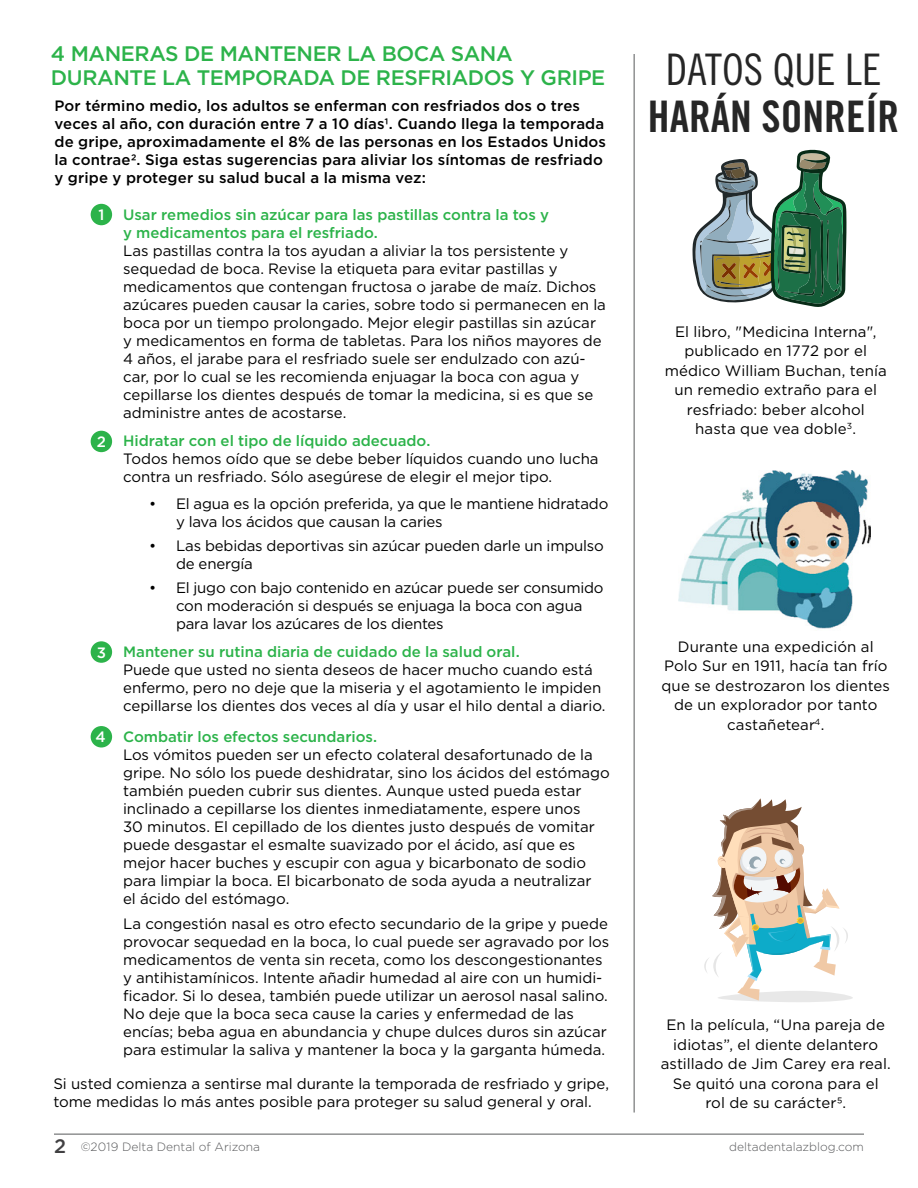
<style>
.page{position:relative;width:918px;height:1188px;background:#fff}
.page>*{position:absolute;margin:0;border:0;box-sizing:border-box;transform-origin:0 0}
.t1{font:43.5px "Trade Gothic LT Std Bd Cn 20";color:#262626}
.t2{font:43.5px "Trade Gothic LT Std Cn 18";color:#262626}
.t3{font:500 21px/24px "Gotham";letter-spacing:-.02em;color:#2cb34a}
.t4{font:15px/18px "Gotham";letter-spacing:-.005em;color:#000}
.t5{font:500 15px/18px "Gotham";letter-spacing:.01em;color:#000}
.t6{font:500 15px/18px "Gotham";color:#2cb34a}
.t7{font:500 15px "Gotham";color:#fff}
.t8{font:300 12px "Gotham";color:#58595b}
.s1{font-weight:500;font-size:19.5px;color:#414042}
</style>
<div class="page">
<img style="left:679px;top:511px;width:192px;height:118px">
<img style="left:739px;top:470px;width:129px;height:41px">
<hr style="left:634px;top:54px;width:1px;height:1059px;background:#58595b">
<svg style="left:692px;top:149px;width:155px;height:158px"></svg>
<svg style="left:704px;top:798px;width:149px;height:204px"></svg>
<div style="left:91px;top:204px;width:21px;height:21px;background:#2cb34a;border-radius:50%"></div>
<div style="left:91px;top:431px;width:21px;height:21px;background:#2cb34a;border-radius:50%"></div>
<div style="left:91px;top:641px;width:21px;height:22px;background:#2cb34a;border-radius:50%"></div>
<div style="left:91px;top:726px;width:21px;height:22px;background:#2cb34a;border-radius:50%"></div>
<hr style="left:54px;top:1134px;width:810px;height:1px;background:#58595b">
<h2 class="t3" style="left:51px;top:41px;width:556px">4 MANERAS DE MANTENER LA BOCA SANA<br>DURANTE LA TEMPORADA DE RESFRIADOS Y GRIPE</h2>
<p class="t5" style="left:55px;top:96px;width:553px">Por término medio, los adultos se enferman con resfriados dos o tres veces al año, con duración entre 7 a 10 días1. Cuando llega la temporada de gripe, aproximadamente el 8% de las personas en los Estados Unidos la contrae2. Siga estas sugerencias para aliviar los síntomas de resfriado y gripe y proteger su salud bucal a la misma vez:</p>
<p class="t7" style="left:98px;top:205px;width:7px">1</p>
<p class="t7" style="left:97px;top:432px;width:11px">2</p>
<p class="t6" style="left:123px;top:205px;width:427px">Usar remedios sin azúcar para las pastillas contra la tos y y medicamentos para el resfriado.</p>
<p class="t4" style="left:123px;top:241px;width:484px">Las pastillas contra la tos ayudan a aliviar la tos persistente y sequedad de boca. Revise la etiqueta para evitar pastillas y medicamentos que contengan fructosa o jarabe de maíz. Dichos azúcares pueden causar la caries, sobre todo si permanecen en la boca por un tiempo prolongado. Mejor elegir pastillas sin azúcar y medicamentos en forma de tabletas. Para los niños mayores de 4 años, el jarabe para el resfriado suele ser endulzado con azú&shy;car, por lo cual se les recomienda enjuagar la boca con agua y cepillarse los dientes después de tomar la medicina, si es que se administre antes de acostarse.</p>
<p class="t6" style="left:123px;top:431px;width:309px">Hidratar con el tipo de líquido adecuado.</p>
<p class="t4" style="left:123px;top:449px;width:477px">Todos hemos oído que se debe beber líquidos cuando uno lucha contra un resfriado. Sólo asegúrese de elegir el mejor tipo.</p>
<p class="t4" style="left:176px;top:494px;width:434px;text-indent:-27px">• El agua es la opción preferida, ya que le mantiene hidratado y lava los ácidos que causan la caries</p>
<p class="t4" style="left:176px;top:536px;width:429px;text-indent:-27px">• Las bebidas deportivas sin azúcar pueden darle un impulso de energía</p>
<p class="t4" style="left:176px;top:578px;width:429px;text-indent:-27px">• El jugo con bajo contenido en azúcar puede ser consumido con moderación si después se enjuaga la boca con agua para lavar los azúcares de los dientes</p>
<p class="t6" style="left:123px;top:642px;width:398px">Mantener su rutina diaria de cuidado de la salud oral.</p>
<p class="t4" style="left:123px;top:660px;width:484px">Puede que usted no sienta deseos de hacer mucho cuando está enfermo, pero no deje que la miseria y el agotamiento le impiden cepillarse los dientes dos veces al día y usar el hilo dental a diario.</p>
<p class="t6" style="left:123px;top:727px;width:256px">Combatir los efectos secundarios.</p>
<p class="t4" style="left:123px;top:745px;width:488px">Los vómitos pueden ser un efecto colateral desafortunado de la gripe. No sólo los puede deshidratar, sino los ácidos del estómago también pueden cubrir sus dientes. Aunque usted pueda estar inclinado a cepillarse los dientes inmediatamente, espere unos<br>30 minutos. El cepillado de los dientes justo después de vomitar puede desgastar el esmalte suavizado por el ácido, así que es mejor hacer buches y escupir con agua y bicarbonato de sodio para limpiar la boca. El bicarbonato de soda ayuda a neutralizar<br>el ácido del estómago.</p>
<p class="t4" style="left:123px;top:915px;width:488px">La congestión nasal es otro efecto secundario de la gripe y puede provocar sequedad en la boca, lo cual puede ser agravado por los medicamentos de venta sin receta, como los descongestionantes y antihistamínicos. Intente añadir humedad al aire con un humidi&shy;ficador. Si lo desea, también puede utilizar un aerosol nasal salino.<br>No deje que la boca seca cause la caries y enfermedad de las encías; beba agua en abundancia y chupe dulces duros sin azúcar para estimular la saliva y mantener la boca y la garganta húmeda.</p>
<p class="t4" style="left:53px;top:1075px;width:557px">Si usted comienza a sentirse mal durante la temporada de resfriado y gripe, tome medidas lo más antes posible para proteger su salud general y oral.</p>
<p class="t7" style="left:97px;top:642px;width:11px">3</p>
<p class="t7" style="left:96px;top:727px;width:12px">4</p>
<h1 class="t2" style="left:666px;top:44px;width:217px">DATOS QUE LE</h1>
<h1 class="t1" style="left:648px;top:90px;width:253px">HARÁN SONREÍR</h1>
<p class="t4" style="left:665px;top:322px;width:224px;line-height:19.5px;text-align:center">El libro, "Medicina Interna", publicado en 1772 por el médico William Buchan, tenía un remedio extraño para el resfriado: beber alcohol hasta que vea doble<sup>3</sup>.</p>
<p class="t4" style="left:662px;top:636px;width:230px;line-height:19.5px;text-align:center">Durante una expedición al<br>Polo Sur en 1911, hacía tan frío que se destrozaron los dientes de un explorador por tanto castañetear<sup>4</sup>.</p>
<p class="t4" style="left:661px;top:1015px;width:232px;line-height:19.5px;text-align:center">En la película, “Una pareja de idiotas”, el diente delantero astillado de Jim Carey era real.<br>Se quitó una corona para el<br>rol de su carácter5.</p>
<p class="t8" style="left:54px;top:1140px;width:208px"><span class="s1">2</span> ©2019 Delta Dental of Arizona</p>
<p class="t8" style="left:729px;top:1140px;width:136px">deltadentalazblog.com</p>
</div>
